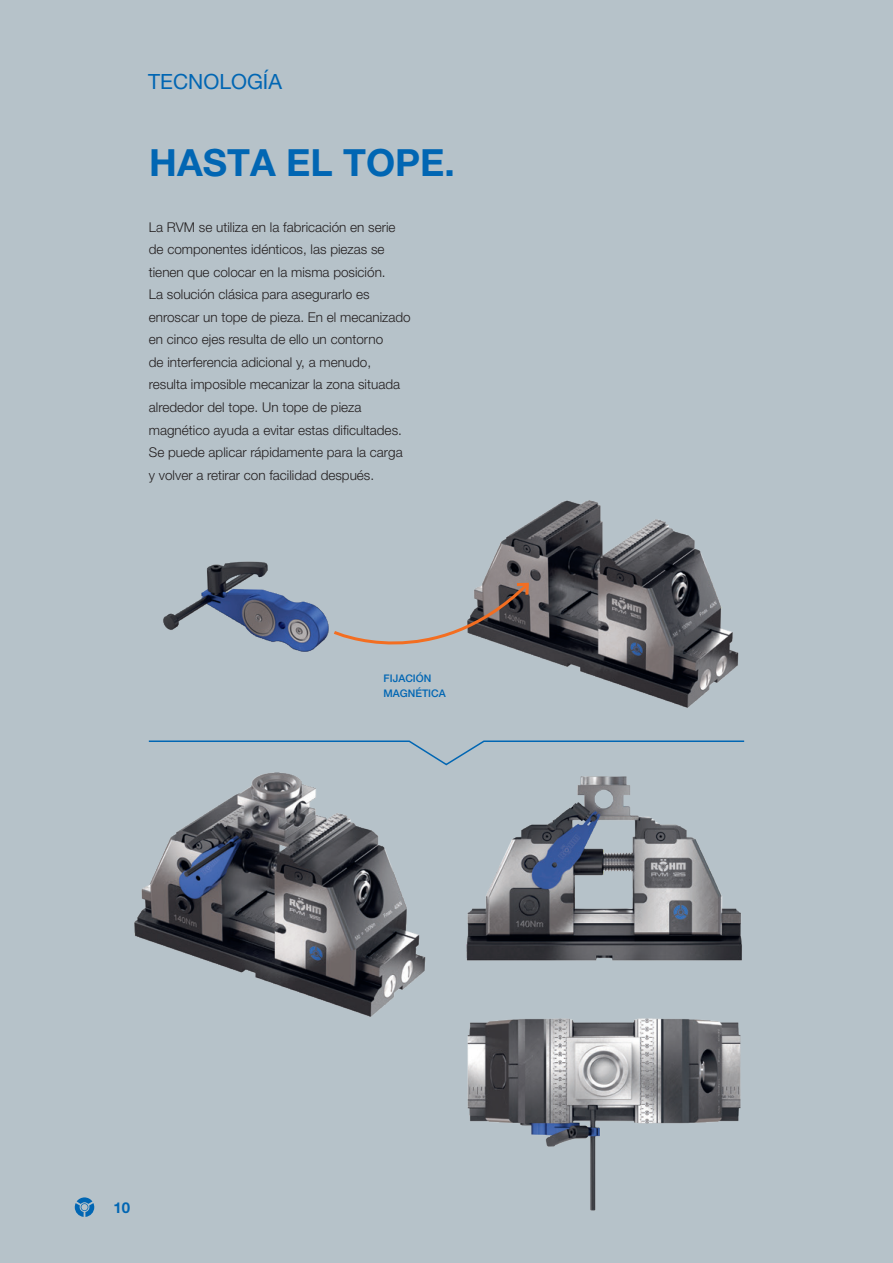
<style>
.page{position:relative;width:893px;height:1263px;background:#b6c2c9}
.page>*{position:absolute;margin:0;border:0;box-sizing:border-box;transform-origin:0 0}
.t1{font:700 37.5px "Helvetica Neue LT Pro";color:#0166b3}
.t2{font:21px "Helvetica Neue LT Pro";color:#0166b3}
.t3{font:700 15px "Helvetica Neue LT Pro";color:#0166b3}
.t4{font:300 13.5px/22.5px "Helvetica Neue LT Pro";color:#231f20}
.t5{font:500 10.5px/15px "Helvetica Neue LT Pro";color:#0166b3}
</style>
<div class="page">
<svg style="left:75px;top:1197px;width:19px;height:20px"></svg>
<img style="left:163px;top:561px;width:166px;height:91px">
<img style="left:134px;top:772px;width:291px;height:235px">
<img style="left:341px;top:991px;width:400px;height:220px">
<img style="left:372px;top:772px;width:370px;height:195px">
<img style="left:484px;top:500px;width:255px;height:208px">
<svg style="left:334px;top:580px;width:198px;height:97px"></svg>
<svg style="left:148px;top:740px;width:597px;height:26px"></svg>
<h2 class="t2" style="left:148px;top:69px;width:135px">TECNOLOGÍA</h2>
<h1 class="t1" style="left:149px;top:140px;width:307px">HASTA EL TOPE.</h1>
<p class="t4" style="left:149px;top:216px;width:263px">La RVM se utiliza en la fabricación en serie de componentes idénticos, las piezas se tienen que colocar en la misma posición.<br>La solución clásica para asegurarlo es enroscar un tope de pieza. En el mecanizado en cinco ejes resulta de ello un contorno<br>de interferencia adicional y, a menudo, resulta imposible mecanizar la zona situada alrededor del tope. Un tope de pieza magnético ayuda a evitar estas dificultades.<br>Se puede aplicar rápidamente para la carga y volver a retirar con facilidad después.</p>
<p class="t5" style="left:384px;top:671px;width:64px">FIJACIÓN<br>MAGNÉTICA</p>
<p class="t3" style="left:114px;top:1198px;width:18px">10</p>
</div>
